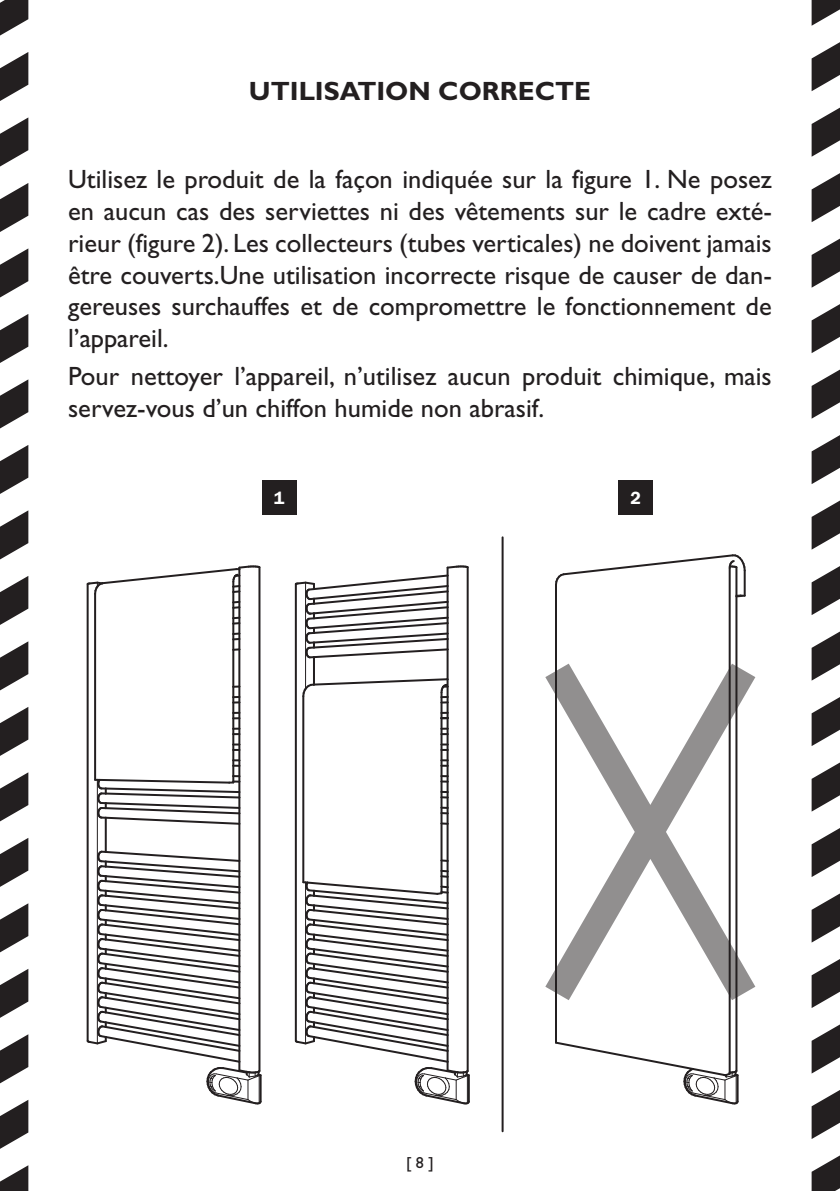
<style>
.page{position:relative;width:840px;height:1191px;background:#fff}
.page>*{position:absolute;margin:0;border:0;box-sizing:border-box;transform-origin:0 0}
.t1{font:26.4px/31.8px "Gill Sans Std";color:#231f20;text-align:justify}
.t2{font:700 26.4px "Gill Sans Std";color:#231f20}
.t3{font:600 18px "Franklin Gothic";color:#fff}
.t4{font:16px "Gill Sans Std";color:#231f20}
</style>
<div class="page">
<svg style="left:811px;top:828px;width:28px;height:49px"></svg>
<svg style="left:811px;top:763px;width:28px;height:48px"></svg>
<svg style="left:811px;top:566px;width:28px;height:49px"></svg>
<svg style="left:811px;top:697px;width:28px;height:49px"></svg>
<svg style="left:811px;top:632px;width:28px;height:48px"></svg>
<svg style="left:811px;top:894px;width:28px;height:48px"></svg>
<svg style="left:811px;top:1156px;width:28px;height:35px"></svg>
<svg style="left:811px;top:1090px;width:28px;height:49px"></svg>
<svg style="left:811px;top:959px;width:28px;height:49px"></svg>
<svg style="left:811px;top:1025px;width:28px;height:48px"></svg>
<svg style="left:811px;top:108px;width:28px;height:49px"></svg>
<svg style="left:811px;top:42px;width:28px;height:49px"></svg>
<svg style="left:811px;top:0;width:28px;height:26px"></svg>
<svg style="left:811px;top:173px;width:28px;height:49px"></svg>
<svg style="left:811px;top:304px;width:28px;height:49px"></svg>
<svg style="left:811px;top:370px;width:28px;height:49px"></svg>
<svg style="left:811px;top:435px;width:28px;height:49px"></svg>
<svg style="left:811px;top:501px;width:28px;height:48px"></svg>
<svg style="left:811px;top:239px;width:28px;height:49px"></svg>
<svg style="left:0;top:903px;width:28px;height:50px"></svg>
<svg style="left:0;top:576px;width:28px;height:49px"></svg>
<svg style="left:0;top:772px;width:28px;height:50px"></svg>
<svg style="left:0;top:838px;width:28px;height:49px"></svg>
<svg style="left:0;top:641px;width:28px;height:50px"></svg>
<svg style="left:0;top:707px;width:28px;height:49px"></svg>
<svg style="left:0;top:1165px;width:28px;height:26px"></svg>
<svg style="left:0;top:1100px;width:28px;height:49px"></svg>
<svg style="left:0;top:969px;width:28px;height:49px"></svg>
<svg style="left:0;top:1034px;width:28px;height:50px"></svg>
<svg style="left:0;top:117px;width:28px;height:50px"></svg>
<svg style="left:0;top:183px;width:28px;height:49px"></svg>
<svg style="left:0;top:0;width:28px;height:36px"></svg>
<svg style="left:0;top:510px;width:28px;height:50px"></svg>
<svg style="left:0;top:52px;width:28px;height:49px"></svg>
<svg style="left:0;top:248px;width:28px;height:50px"></svg>
<svg style="left:0;top:445px;width:28px;height:49px"></svg>
<svg style="left:0;top:314px;width:28px;height:49px"></svg>
<svg style="left:0;top:379px;width:28px;height:50px"></svg>
<hr style="left:302px;top:696px;width:2px;height:186px;background:#231f20">
<hr style="left:313px;top:657px;width:2px;height:27px;background:#231f20">
<hr style="left:295px;top:584px;width:2px;height:457px;background:#231f20">
<hr style="left:305px;top:582px;width:1px;height:107px;background:#231f20">
<hr style="left:466px;top:567px;width:2px;height:504px;background:#231f20">
<hr style="left:440px;top:823px;width:2px;height:37px;background:#231f20">
<svg style="left:295px;top:859px;width:175px;height:246px"></svg>
<hr style="left:446px;top:823px;width:2px;height:38px;background:#231f20">
<hr style="left:446px;top:649px;width:2px;height:30px;background:#231f20">
<svg style="left:295px;top:565px;width:173px;height:94px"></svg>
<svg style="left:302px;top:677px;width:147px;height:147px"></svg>
<hr style="left:94px;top:594px;width:2px;height:186px;background:#231f20">
<hr style="left:105px;top:817px;width:2px;height:35px;background:#231f20">
<hr style="left:87px;top:584px;width:2px;height:457px;background:#231f20">
<hr style="left:97px;top:780px;width:1px;height:263px;background:#231f20">
<hr style="left:258px;top:567px;width:2px;height:504px;background:#231f20">
<hr style="left:238px;top:823px;width:2px;height:38px;background:#231f20">
<hr style="left:232px;top:650px;width:2px;height:37px;background:#231f20">
<hr style="left:238px;top:649px;width:2px;height:37px;background:#231f20">
<svg style="left:87px;top:565px;width:173px;height:86px"></svg>
<svg style="left:87px;top:849px;width:175px;height:256px"></svg>
<svg style="left:95px;top:685px;width:146px;height:141px"></svg>
<svg style="left:545px;top:663px;width:210px;height:337px"></svg>
<hr style="left:501px;top:537px;width:2px;height:594px;background:#231f20">
<hr style="left:554px;top:585px;width:2px;height:457px;background:#231f20">
<hr style="left:743px;top:570px;width:2px;height:25px;background:#231f20">
<hr style="left:728px;top:568px;width:2px;height:504px;background:#231f20">
<svg style="left:555px;top:554px;width:191px;height:31px"></svg>
<hr style="left:735px;top:567px;width:2px;height:28px;background:#231f20">
<svg style="left:554px;top:1040px;width:185px;height:65px"></svg>
<hr style="left:735px;top:596px;width:2px;height:475px;background:#231f20">
<svg style="left:735px;top:593px;width:11px;height:5px"></svg>
<div style="left:262px;top:480px;width:34px;height:34px;background:#231f20"></div>
<div style="left:618px;top:480px;width:34px;height:34px;background:#231f20"></div>
<p class="t2" style="left:249px;top:75px;width:343px">UTILISATION CORRECTE</p>
<p class="t1" style="left:68px;top:164px;width:705px">Utilisez le produit de la façon indiquée sur la figure 1. Ne posez en aucun cas des serviettes ni des vêtements sur le cadre exté&shy;rieur (figure 2). Les collecteurs (tubes verticales) ne doivent jamais être couverts.Une utilisation incorrecte risque de causer de dan&shy;gereuses surchauffes et de compromettre le fonctionnement de l’appareil.</p>
<p class="t1" style="left:68px;top:360px;width:704px">Pour nettoyer l’appareil, n’utilisez aucun produit chimique, mais servez-vous d’un chiffon humide non abrasif.</p>
<p class="t3" style="left:274px;top:486px;width:12px">1</p>
<p class="t3" style="left:630px;top:486px;width:12px">2</p>
<p class="t4" style="left:406px;top:1153px;width:29px">[ 8 ]</p>
</div>
